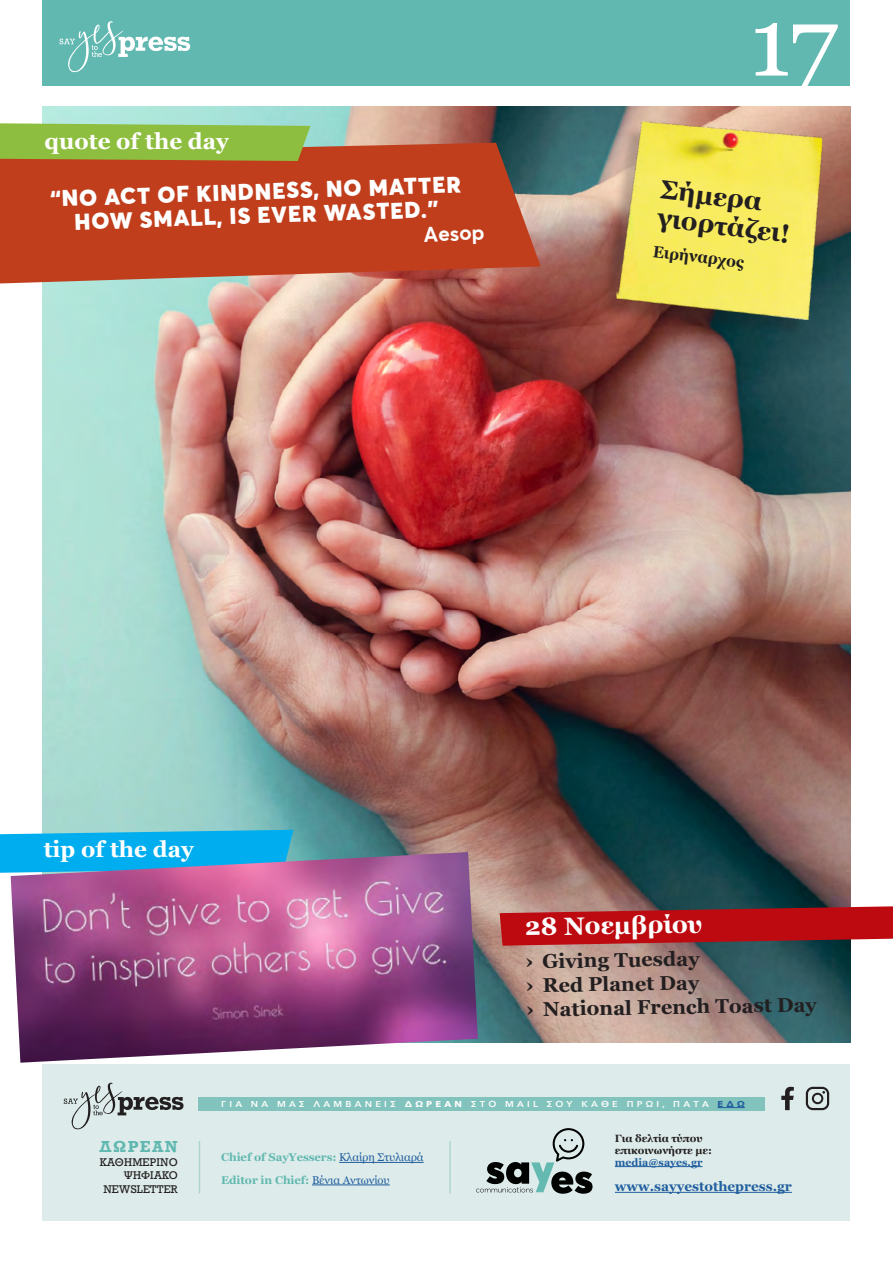
<style>
.page{position:relative;width:893px;height:1263px;background:#fff}
.page>*{position:absolute;margin:0;border:0;box-sizing:border-box;transform-origin:0 0}
.t1{font:97.5px "Georgia";color:#fff}
.t2{font:700 26.25px/28.5px "Georgia";color:#231f20}
.t3{font:700 25.05px "Georgia";color:#fff}
.t4{font:900 22.5px/24px "Averta";color:#fff;text-align:center}
.t5{font:700 22.5px "Georgia";color:#fff}
.t6{font:700 21px "Averta";color:#fff}
.t7{font:700 19.95px/24px "Georgia";color:#231f20}
.t8{font:700 16.5px "Georgia";color:#231f20;scale:.93 1}
.t9{font:700 15px "Rockwell";letter-spacing:.095em;color:#61b8b0}
.t10{font:700 13.5px "Georgia";color:#215e9e}
.t11{font:700 11.25px/22.5px "Georgia";letter-spacing:-.005em;color:#61b8b0}
.t12{font:700 10.5px/12px "Georgia";color:#231f20}
.t13{font:10.5px/13.5px "Rockwell";color:#231f20;text-align:right}
.t14{font:700 10.5px "Georgia";color:#215e9e}
.t15{font:600 8.55px "Avenir Next";letter-spacing:.34em;color:#fff;scale:1.11 1}
.s1{font-weight:700}
.s2{font-weight:700;color:#215e9e}
.s3{font-weight:400;color:#215e9e}
</style>
<div class="page">
<div style="left:43px;top:0;width:807px;height:85px;background:#61b8b0"></div>
<svg style="left:60px;top:21px;width:130px;height:51px"></svg>
<img style="left:43px;top:106px;width:807px;height:937px">
<svg style="left:0;top:143px;width:541px;height:140px;background:#bc4526"></svg>
<svg style="left:0;top:123px;width:310px;height:38px;background:#91ba44"></svg>
<svg style="left:0;top:830px;width:293px;height:43px;background:#11b2ec"></svg>
<div style="left:43px;top:1064px;width:807px;height:156px;background:#ddecea"></div>
<svg style="left:64px;top:1083px;width:120px;height:46px"></svg>
<svg style="left:781px;top:1087px;width:13px;height:23px"></svg>
<svg style="left:806px;top:1087px;width:23px;height:23px"></svg>
<hr style="left:339px;top:1162px;width:85px;height:1px;background:#215e9e">
<hr style="left:312px;top:1184px;width:78px;height:1px;background:#215e9e">
<svg style="left:476px;top:1128px;width:116px;height:66px"></svg>
<hr style="left:615px;top:1166px;width:87px;height:1px;background:#215e9e">
<hr style="left:615px;top:1192px;width:177px;height:1px;background:#215e9e">
<hr style="left:199px;top:1141px;width:1px;height:52px;background:#b0d6d2">
<hr style="left:449px;top:1141px;width:2px;height:52px;background:#b0d6d2">
<div style="left:198px;top:1097px;width:567px;height:13px;background:#82c3bd"></div>
<svg style="left:717px;top:1107px;width:28px;height:1px"></svg>
<img style="left:602px;top:106px;width:236px;height:230px">
<svg style="left:500px;top:906px;width:393px;height:40px;background:#af1f24"></svg>
<img style="left:11px;top:852px;width:467px;height:211px">
<h3 class="t5" style="left:45px;top:124px;width:186px">quote of the day</h3>
<h3 class="t4" style="left:50px;top:186px;width:413px;rotate:-2deg">“NO ACT OF KINDNESS, NO MATTER<br>HOW SMALL, IS EVER WASTED.”</h3>
<h3 class="t6" style="left:423px;top:221px;width:62px;rotate:-2deg">Aesop</h3>
<h1 class="t1" style="left:749px;top:-29px;width:90px">17</h1>
<h2 class="t2" style="left:663px;top:174px;width:135px;rotate:7deg">Σήμερα γιορτάζει!</h2>
<h3 class="t8" style="left:655px;top:239px;width:100px;rotate:7deg">Ειρήναρχος</h3>
<h3 class="t5" style="left:44px;top:832px;width:152px">tip of the day</h3>
<h3 class="t3" style="left:525px;top:908px;width:179px;rotate:-1deg">28 Νοεμβρίου</h3>
<h3 class="t7" style="left:525px;top:948px;width:292px;rotate:-1deg">› Giving Tuesday<br>› Red Planet Day<br>› National French Toast Day</h3>
<h3 class="t9" style="left:99px;top:1137px;width:80px">ΔΩΡΕΑΝ</h3>
<p class="t13" style="left:100px;top:1155px;width:79px">ΚΑΘΗΜΕΡΙΝΟ<br>ΨΗΦΙΑΚΟ<br>NEWSLETTER</p>
<p class="t15" style="left:221px;top:1097px;width:473px">ΓΙΑ ΝΑ ΜΑΣ ΛΑΜΒΑΝΕΙΣ <span class="s1">ΔΩΡΕΑΝ</span> ΣΤΟ MAIL ΣΟΥ ΚΑΘΕ ΠΡΩΙ, ΠΑΤΑ <span class="s2">ΕΔΩ</span></p>
<p class="t11" style="left:221px;top:1146px;width:204px">Chief of SayΥessers: <span class="s3">Κλαίρη Στυλιαρά<br></span>Editor in Chief: <span class="s3">Βένια Αντωνίου</span></p>
<p class="t12" style="left:615px;top:1131px;width:99px">Για δελτία τύπου επικοινωνήστε με:</p>
<p class="t14" style="left:615px;top:1154px;width:89px">media@sayes.gr</p>
<p class="t10" style="left:615px;top:1176px;width:179px">www.sayyestothepress.gr</p>
</div>
